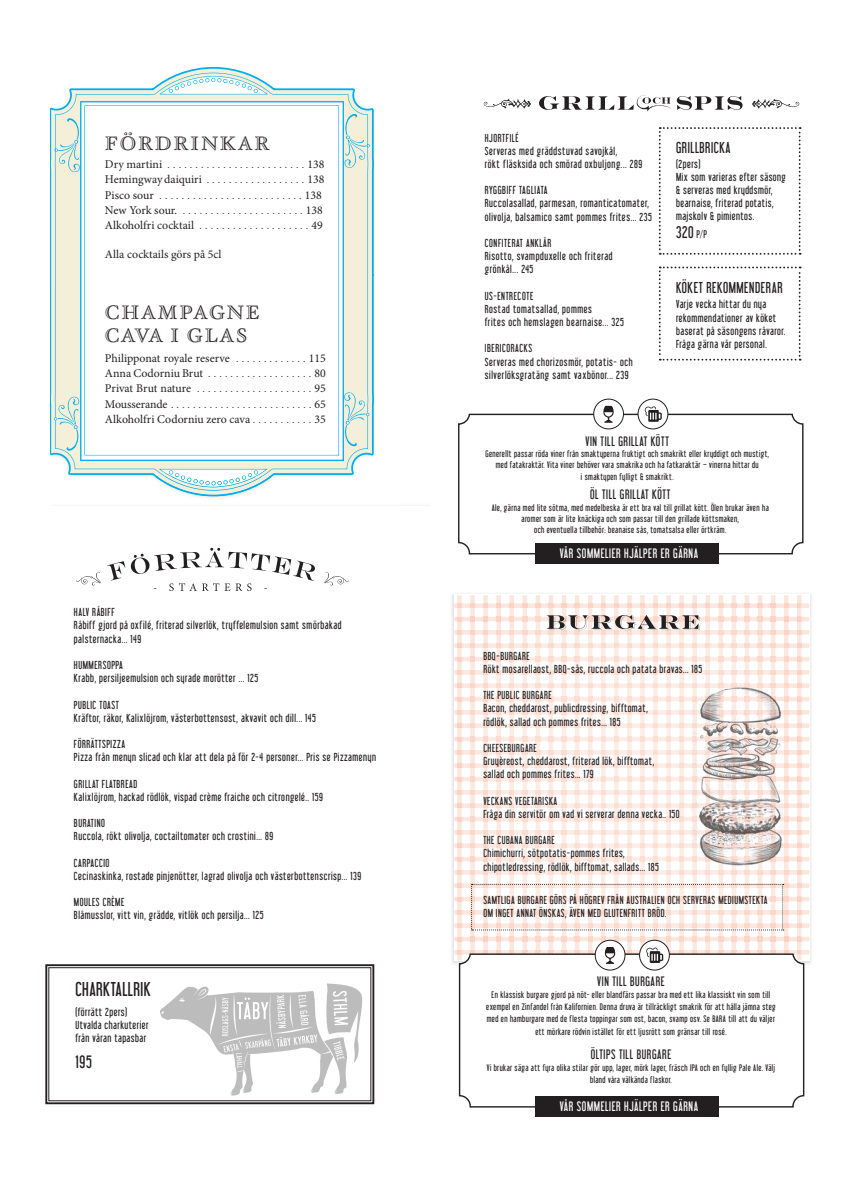
<style>
.page{position:relative;width:842px;height:1191px;background:#fff}
.page>*{position:absolute;margin:0;border:0;box-sizing:border-box;transform-origin:0 0}
.t1{font:19.5px/23.4px "Hoefler Text Engraved Two";letter-spacing:.09em;color:#231f20}
.t2{font:17.9px "Libel Suit";letter-spacing:.025em;color:#231f20}
.t3{font:16px "Libel Suit";color:#231f20}
.t4{font:15.1px "Libel Suit";color:#231f20}
.t5{font:14.1px "Libel Suit";letter-spacing:.04em;color:#231f20}
.t6{font:12.2px "Libel Suit";letter-spacing:.05em;color:#231f20}
.t7{font:12.2px "Libel Suit";letter-spacing:.05em;color:#fff}
.t8{font:11.9px "Minion Pro";color:#231f20}
.t9{font:10.3px/13.2px "Libel Suit";letter-spacing:.05em;color:#231f20}
.t10{font:10.2px/15.2px "Times";color:#231f20}
.t11{font:8.5px/12.2px "Libel Suit";letter-spacing:.05em;color:#231f20;text-align:center}
.s1{font-family:"Minion Pro";font-size:11.9px}
.s2{font-family:"Times";font-size:10.2px}
.s3{font-size:9.9px}
</style>
<div class="page">
<svg style="left:51px;top:69px;width:321px;height:387px;fill:#f4efd8"></svg>
<svg style="left:368px;top:113px;width:2px;height:55px"></svg>
<svg style="left:54px;top:118px;width:1px;height:54px"></svg>
<svg style="left:55px;top:73px;width:313px;height:403px;fill:#f4efd8"></svg>
<svg style="left:54px;top:396px;width:26px;height:55px"></svg>
<svg style="left:344px;top:392px;width:26px;height:55px"></svg>
<svg style="left:80px;top:101px;width:264px;height:360px"></svg>
<svg style="left:84px;top:105px;width:255px;height:350px"></svg>
<img style="left:153px;top:476px;width:121px;height:22px">
<img style="left:155px;top:476px;width:117px;height:20px">
<img style="left:158px;top:476px;width:111px;height:18px">
<img style="left:165px;top:487px;width:97px;height:3px">
<svg style="left:159px;top:469px;width:109px;height:18px"></svg>
<img style="left:450px;top:616px;width:4px;height:348px">
<svg style="left:458px;top:413px;width:346px;height:142px"></svg>
<svg style="left:638px;top:399px;width:30px;height:30px"></svg>
<div style="left:638px;top:398px;width:30px;height:31px;border:1px solid #231f20;border-radius:50%"></div>
<div style="left:594px;top:399px;width:29px;height:30px;background:#fff;border-radius:50%"></div>
<div style="left:593px;top:398px;width:31px;height:31px;border:1px solid #231f20;border-radius:50%"></div>
<svg style="left:645px;top:406px;width:17px;height:16px"></svg>
<svg style="left:603px;top:406px;width:11px;height:17px"></svg>
<svg style="left:458px;top:964px;width:347px;height:144px"></svg>
<svg style="left:639px;top:940px;width:30px;height:30px"></svg>
<div style="left:639px;top:939px;width:31px;height:31px;border:1px solid #231f20;border-radius:50%"></div>
<svg style="left:595px;top:940px;width:30px;height:30px"></svg>
<div style="left:595px;top:939px;width:30px;height:31px;border:1px solid #231f20;border-radius:50%"></div>
<div style="left:536px;top:543px;width:183px;height:20px;background:#231f20"></div>
<div style="left:536px;top:1096px;width:183px;height:21px;background:#231f20"></div>
<svg style="left:76px;top:572px;width:25px;height:14px"></svg>
<svg style="left:324px;top:572px;width:25px;height:14px"></svg>
<svg style="left:107px;top:548px;width:208px;height:43px"></svg>
<img style="left:753px;top:99px;width:47px;height:10px">
<svg style="left:677px;top:96px;width:65px;height:14px"></svg>
<svg style="left:539px;top:95px;width:132px;height:16px"></svg>
<img style="left:483px;top:99px;width:47px;height:10px">
<svg style="left:454px;top:595px;width:355px;height:369px"></svg>
<svg style="left:45px;top:964px;width:330px;height:141px"></svg>
<div style="left:48px;top:967px;width:323px;height:134px;border:1px solid #231f20"></div>
<svg style="left:659px;top:127px;width:142px;height:128px"></svg>
<svg style="left:659px;top:266px;width:142px;height:94px"></svg>
<h1 class="t1" style="left:105px;top:131px;width:166px">FÖRDRINKAR</h1>
<p class="t10" style="left:105px;top:156px;width:221px"><span class="s1">Dry martini</span> .........................<span class="s1">138</span></p>
<p class="t8" style="left:105px;top:172px;width:221px">Hemingway daiquiri <span class="s2">..................</span>138</p>
<p class="t10" style="left:105px;top:187px;width:219px"><span class="s1">Pisco sour</span> ..........................<span class="s1">138<br>New York sour.</span> ......................<span class="s1">138</span></p>
<p class="t8" style="left:105px;top:217px;width:219px">Alkoholfri cocktail <span class="s2">....................</span>49</p>
<p class="t8" style="left:105px;top:246px;width:118px">Alla cocktails görs på 5cl</p>
<h1 class="t1" style="left:105px;top:301px;width:156px">CHAMPAGNE<br>CAVA i GLAS</h1>
<p class="t8" style="left:105px;top:350px;width:222px">Philipponat royale reserve <span class="s2">. . . . . . . . . . . . .</span> 115</p>
<p class="t10" style="left:105px;top:365px;width:222px;text-align:justify"><span class="s1">Anna Codorniu Brut</span> ...................<span class="s1">80<br>Privat Brut nature</span> .....................<span class="s1">95<br>Mousserande</span> ..........................<span class="s1">65</span></p>
<p class="t8" style="left:105px;top:411px;width:222px">Alkoholfri Codorniu zero cava <span class="s2">. . . . . . . . . . .</span> 35</p>
<p class="t9" style="left:74px;top:605px;width:269px">HALV RÅBIFF<br>Råbiff gjord på oxfilé, friterad silverlök, tryffelemulsion samt smörbakad palsternacka... 149</p>
<p class="t9" style="left:74px;top:658px;width:186px">HUMMERSOPPA<br>Krabb, persiljeemulsion och syrade morötter ... 125</p>
<p class="t9" style="left:74px;top:698px;width:243px">PUBLIC TOAST<br>Kräftor, räkor, Kalixlöjrom, västerbottensost, akvavit och dill... 145</p>
<p class="t9" style="left:74px;top:737px;width:304px">FÖRRÄTTSPIZZA<br>Pizza från menyn slicad och klar att dela på för 2-4 personer... Pris se Pizzamenyn</p>
<p class="t9" style="left:74px;top:777px;width:250px">GRILLAT FLATBREAD<br>Kalixlöjrom, hackad rödlök, vispad crème fraiche och citrongelé.. 159</p>
<p class="t9" style="left:74px;top:816px;width:201px">BURATINO<br>Ruccola, rökt olivolja, coctailtomater och crostini... 89</p>
<p class="t9" style="left:74px;top:856px;width:289px">CARPACCIO<br>Cecinaskinka, rostade pinjenötter, lagrad olivolja och västerbottenscrisp... 139</p>
<p class="t9" style="left:74px;top:895px;width:191px">MOULES CRÈME<br>Blåmusslor, vitt vin, grädde, vitlök och persilja... 125</p>
<h2 class="t2" style="left:75px;top:978px;width:77px">CHARKTALLRIK</h2>
<p class="t9" style="left:75px;top:1005px;width:75px">(förrätt 2pers)<br>Utvalda charkuterier från våran tapasbar</p>
<h3 class="t3" style="left:75px;top:1052px;width:18px">195</h3>
<p class="t9" style="left:485px;top:131px;width:159px">HJORTFILÉ<br>Serveras med gräddstuvad savojkål,<br>rökt fläsksida och smörad oxbuljong... 289</p>
<p class="t9" style="left:485px;top:184px;width:169px">RYGGBIFF TAGLIATA<br>Ruccolasallad, parmesan, romanticatomater, olivolja, balsamico samt pommes frites... 235</p>
<p class="t9" style="left:485px;top:236px;width:129px">CONFITERAT ANKLÅR<br>Risotto, svampduxelle och friterad grönkål... 245</p>
<p class="t9" style="left:485px;top:289px;width:141px">US-ENTRECOTE<br>Rostad tomatsallad, pommes<br>frites och hemslagen bearnaise... 325</p>
<p class="t9" style="left:485px;top:342px;width:149px">IBERICORACKS<br>Serveras med chorizosmör, potatis- och silverlöksgratäng samt vaxbönor... 239</p>
<h3 class="t5" style="left:676px;top:139px;width:56px">GRILLBRICKA</h3>
<p class="t9" style="left:676px;top:157px;width:111px">(2pers)<br>Mix som varieras efter säsong &amp; serveras med kryddsmör, bearnaise, friterad potatis, majskolv &amp; pimientos.</p>
<h3 class="t4" style="left:676px;top:223px;width:32px">320 <span class="s3">P/P</span></h3>
<h3 class="t5" style="left:676px;top:279px;width:108px">KÖKET REKOMMENDERAR</h3>
<p class="t9" style="left:676px;top:298px;width:111px">Varje vecka hittar du nya rekommendationer av köket baserat på säsongens råvaror.<br>Fråga gärna vår personal.</p>
<p class="t6" style="left:585px;top:434px;width:85px">VIN TILL GRILLAT KÖTT</p>
<p class="t11" style="left:485px;top:448px;width:285px;line-height:11.3px">Generellt passar röda viner från smaktyperna fruktigt och smakrikt eller kryddigt och mustigt, med fatakraktär. Vita viner behöver vara smakrika och ha fatkaraktär – vinerna hittar du<br>i smaktypen fylligt &amp; smakrikt.</p>
<p class="t6" style="left:590px;top:487px;width:82px">ÖL TILL GRILLAT KÖTT</p>
<p class="t11" style="left:492px;top:502px;width:278px;line-height:11.3px">Ale, gärna med lite sötma, med medelbeska är ett bra val till grillat kött. Ölen brukar även ha aromer som är lite knäckiga och som passar till den grillade köttsmaken,<br>och eventuella tillbehör: beanaise sås, tomatsalsa eller örtkräm.</p>
<p class="t7" style="left:560px;top:545px;width:140px">VÅR SOMMELIER HJÄLPER ER GÄRNA</p>
<p class="t9" style="left:483px;top:649px;width:220px">BBQ-BURGARE<br>Rökt mosarellaost, BBQ-sås, ruccola och patata bravas... 185</p>
<p class="t9" style="left:483px;top:688px;width:166px">THE PUBLIC BURGARE<br>Bacon, cheddarost, publicdressing, bifftomat, rödlök, sallad och pommes frites... 185</p>
<p class="t9" style="left:483px;top:741px;width:172px">CHEESEBURGARE<br>Gruyèreost, cheddarost, friterad lök, bifftomat, sallad och pommes frites... 179</p>
<p class="t9" style="left:483px;top:794px;width:198px">VECKANS VEGETARISKA<br>Fråga din servitör om vad vi serverar denna vecka.. 150</p>
<p class="t9" style="left:483px;top:833px;width:177px">THE CUBANA BURGARE<br>Chimichurri, sötpotatis-pommes frites, chipotledressing, rödlök, bifftomat, sallads... 185</p>
<p class="t9" style="left:483px;top:893px;width:286px">SAMTLIGA BURGARE GÖRS PÅ HÖGREV FRÅN AUSTRALIEN OCH SERVERAS MEDIUMSTEKTA<br>OM INGET ANNAT ÖNSKAS, ÄVEN MED GLUTENFRITT BRÖD.</p>
<p class="t6" style="left:597px;top:973px;width:69px">VIN TILL BURGARE</p>
<p class="t11" style="left:486px;top:988px;width:291px">En klassisk burgare gjord på nöt- eller blandfärs passar bra med ett lika klassiskt vin som till exempel en Zinfandel från Kalifornien. Denna druva är tillräckligt smakrik för att hålla jämna steg med en hamburgare med de flesta toppingar som ost, bacon, svamp osv. Se BARA till att du väljer ett mörkare rödvin istället för ett ljusrött som gränsar till rosé.</p>
<p class="t6" style="left:591px;top:1047px;width:82px">ÖLTIPS TILL BURGARE</p>
<p class="t11" style="left:487px;top:1061px;width:290px">Vi brukar säga att fyra olika stilar gör upp, lager, mörk lager, fräsch IPA och en fyllig Pale Ale. Välj bland våra välkända flaskor.</p>
<p class="t7" style="left:560px;top:1099px;width:140px">VÅR SOMMELIER HJÄLPER ER GÄRNA</p>
</div>
